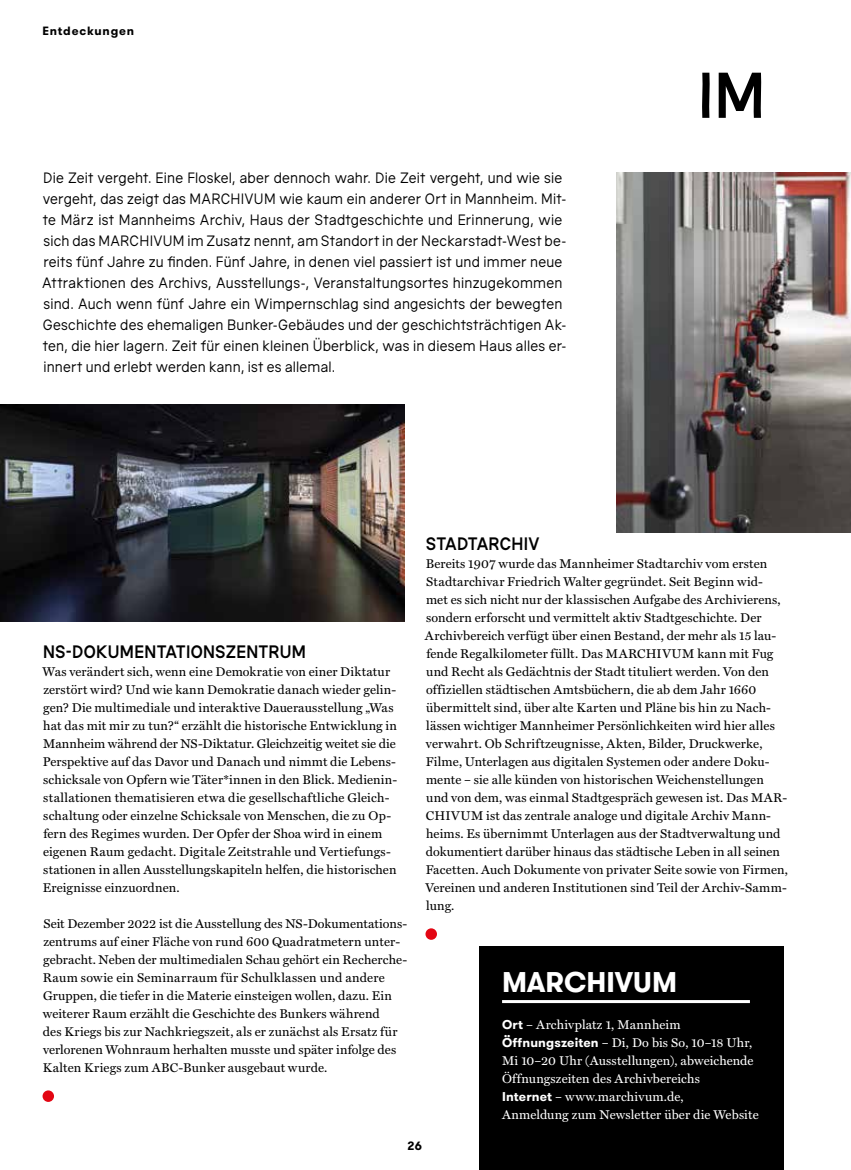
<style>
.page{position:relative;width:851px;height:1170px;background:#fff}
.page>*{position:absolute;margin:0;border:0;box-sizing:border-box;transform-origin:0 0}
.t1{font:600 64.5px "Trans Sans Premium";color:#000}
.t2{font:700 28.5px "GT Walsheim";color:#fff}
.t3{font:600 18px "Trans Sans Premium";letter-spacing:.015em;color:#000}
.t4{font:15px/21px "Trans Sans Premium";letter-spacing:.015em;color:#000}
.t5{font:12.75px/18px "Miller Text";letter-spacing:.01em;color:#000}
.t6{font:12.75px/18px "Miller Text";letter-spacing:.01em;color:#fff}
.t7{font:700 12px "GT Walsheim";letter-spacing:.065em;color:#000}
.s1{font-family:"GT Walsheim";font-weight:700}
</style>
<div class="page">
<img style="left:616px;top:172px;width:234px;height:360px">
<div style="left:478px;top:946px;width:305px;height:223px;background:#000"></div>
<img style="left:0;top:404px;width:404px;height:217px">
<hr style="left:502px;top:999px;width:247px;height:3px;background:#fff">
<div style="left:43px;top:1090px;width:11px;height:11px;background:#e30613;border-radius:50%"></div>
<div style="left:425px;top:928px;width:12px;height:11px;background:#e30613;border-radius:50%"></div>
<p class="t7" style="left:43px;top:22px;width:93px">Entdeckungen</p>
<p class="t4" style="left:42px;top:165px;width:525px">Die Zeit vergeht. Eine Floskel, aber dennoch wahr. Die Zeit vergeht, und wie sie vergeht, das zeigt das MARCHIVUM wie kaum ein anderer Ort in Mannheim. Mit&shy;te März ist Mannheims Archiv, Haus der Stadtgeschichte und Erinnerung, wie sich das MARCHIVUM im Zusatz nennt, am Standort in der Neckarstadt-West be&shy;reits fünf Jahre zu finden. Fünf Jahre, in denen viel passiert ist und immer neue Attraktionen des Archivs, Ausstellungs-, Veranstaltungsortes hinzugekommen sind. Auch wenn fünf Jahre ein Wimpernschlag sind angesichts der bewegten Geschichte des ehemaligen Bunker-Gebäudes und der geschichtsträchtigen Ak&shy;ten, die hier lagern. Zeit für einen kleinen Überblick, was in diesem Haus alles er&shy;innert und erlebt werden kann, ist es allemal.</p>
<h1 class="t1" style="left:698px;top:44px;width:69px">IM</h1>
<h3 class="t3" style="left:43px;top:637px;width:264px">NS-DOKUMENTATIONSZENTRUM</h3>
<p class="t5" style="left:43px;top:663px;width:355px">Was verändert sich, wenn eine Demokratie von einer Diktatur zerstört wird? Und wie kann Demokratie danach wieder gelin&shy;gen? Die multimediale und interaktive Dauerausstellung „Was hat das mit mir zu tun?“ erzählt die historische Entwicklung in Mannheim während der NS-Diktatur. Gleichzeitig weitet sie die Perspektive auf das Davor und Danach und nimmt die Lebens&shy;schicksale von Opfern wie Täter*innen in den Blick. Medienin&shy;stallationen thematisieren etwa die gesellschaftliche Gleich&shy;schaltung oder einzelne Schicksale von Menschen, die zu Op&shy;fern des Regimes wurden. Der Opfer der Shoa wird in einem eigenen Raum gedacht. Digitale Zeitstrahle und Vertiefungs&shy;stationen in allen Ausstellungskapiteln helfen, die historischen Ereignisse einzuordnen.</p>
<p class="t5" style="left:43px;top:915px;width:366px">Seit Dezember 2022 ist die Ausstellung des NS-Dokumentations&shy;zentrums auf einer Fläche von rund 600 Quadratmetern unter&shy;gebracht. Neben der multimedialen Schau gehört ein Recherche-Raum sowie ein Seminarraum für Schulklassen und andere Gruppen, die tiefer in die Materie einsteigen wollen, dazu. Ein weiterer Raum erzählt die Geschichte des Bunkers während<br>des Kriegs bis zur Nachkriegszeit, als er zunächst als Ersatz für verlorenen Wohnraum herhalten musste und später infolge des Kalten Kriegs zum ABC-Bunker ausgebaut wurde.</p>
<h3 class="t3" style="left:426px;top:529px;width:115px">STADTARCHIV</h3>
<p class="t5" style="left:425px;top:555px;width:364px">Bereits 1907 wurde das Mannheimer Stadtarchiv vom ersten Stadtarchivar Friedrich Walter gegründet. Seit Beginn wid-<br>met es sich nicht nur der klassischen Aufgabe des Archivierens, sondern erforscht und vermittelt aktiv Stadtgeschichte. Der Archivbereich verfügt über einen Bestand, der mehr als 15 lau&shy;fende Regalkilometer füllt. Das MARCHIVUM kann mit Fug und Recht als Gedächtnis der Stadt tituliert werden. Von den offiziellen städtischen Amtsbüchern, die ab dem Jahr 1660 übermittelt sind, über alte Karten und Pläne bis hin zu Nach&shy;lässen wichtiger Mannheimer Persönlichkeiten wird hier alles verwahrt. Ob Schriftzeugnisse, Akten, Bilder, Druckwerke, Filme, Unterlagen aus digitalen Systemen oder andere Doku&shy;mente – sie alle künden von historischen Weichenstellungen und von dem, was einmal Stadtgespräch gewesen ist. Das MAR-CHIVUM ist das zentrale analoge und digitale Archiv Mann&shy;heims. Es übernimmt Unterlagen aus der Stadtverwaltung und dokumentiert darüber hinaus das städtische Leben in all seinen Facetten. Auch Dokumente von privater Seite sowie von Firmen, Vereinen und anderen Institutionen sind Teil der Archiv-Samm&shy;lung.</p>
<h2 class="t2" style="left:502px;top:963px;width:177px">MARCHIVUM</h2>
<p class="t6" style="left:502px;top:1016px;width:258px"><span class="s1">Ort</span> – Archivplatz 1, Mannheim <span class="s1">Öffnungszeiten</span> – Di, Do bis So, 10–18 Uhr, Mi 10–20 Uhr (Ausstellungen), abweichende Öffnungszeiten des Archivbereichs<br><span class="s1">Internet</span> – www.marchivum.de,<br>Anmeldung zum Newsletter über die Website</p>
<p class="t7" style="left:407px;top:1137px;width:16px">26</p>
</div>
